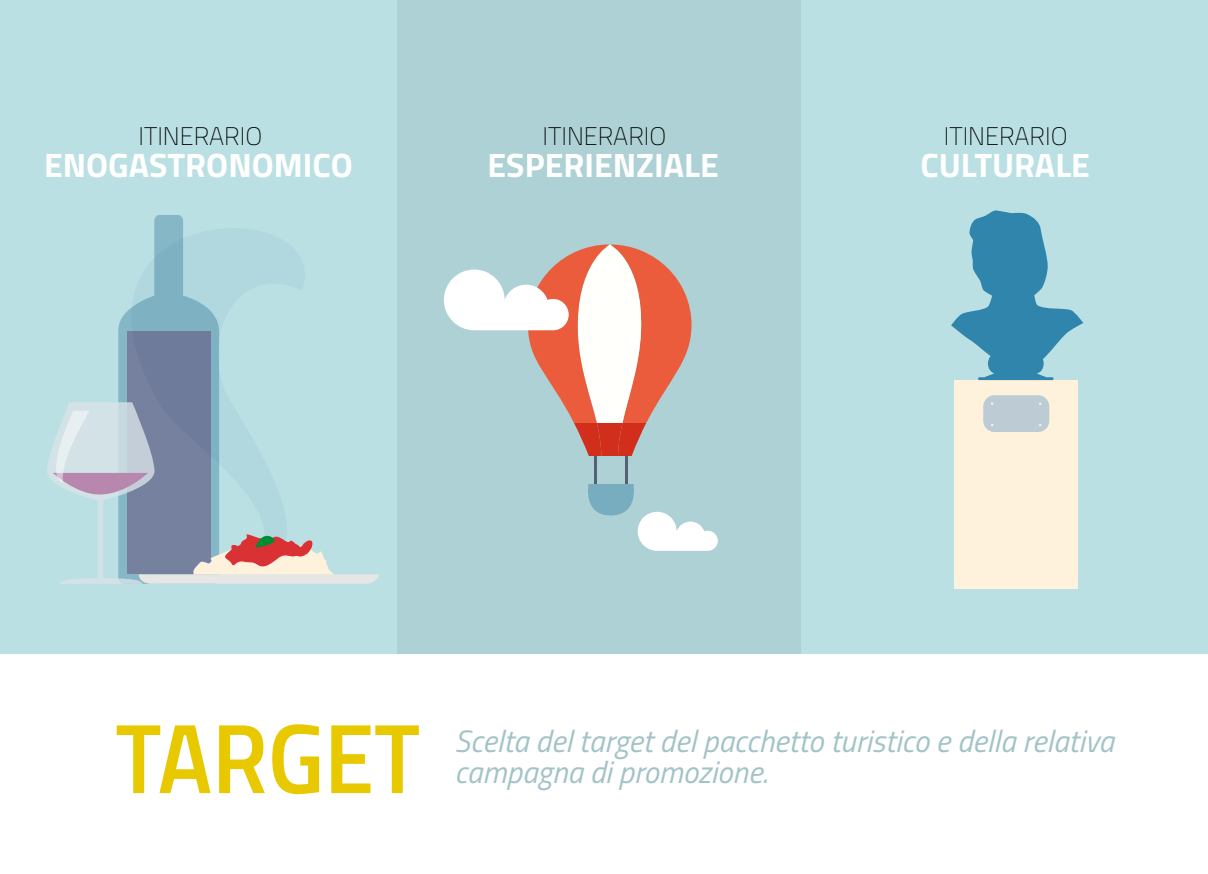
<style>
.page{position:relative;width:1208px;height:874px;background:#fff}
.page>*{position:absolute;margin:0;border:0;box-sizing:border-box;transform-origin:0 0}
.t1{font:98.6px "Titillium Semibold Upright";color:#e8c900}
.t2{font:700 33.8px "Titillium";color:#fff}
.t3{font:italic 31px/31px "Titillium";color:#a2c3c7}
.t4{font:100 25.4px "Titillium";color:#000}
</style>
<div class="page">
<div style="left:0;top:0;width:398px;height:653px;background:#bae0e3"></div>
<div style="left:398px;top:0;width:404px;height:653px;background:#add1d4"></div>
<div style="left:802px;top:0;width:406px;height:653px;background:#bae0e3"></div>
<svg style="left:47px;top:215px;width:332px;height:369px"></svg>
<div style="left:954px;top:380px;width:123px;height:208px;background:#fff2dc"></div>
<svg style="left:951px;top:210px;width:132px;height:170px"></svg>
<div style="left:983px;top:395px;width:66px;height:37px;background:#bdccd4;border-radius:11px"></div>
<hr style="left:594px;top:456px;width:2px;height:28px;background:#526173">
<hr style="left:626px;top:456px;width:2px;height:28px;background:#526173">
<svg style="left:444px;top:244px;width:247px;height:212px"></svg>
<svg style="left:588px;top:484px;width:130px;height:66px"></svg>
<p class="t4" style="left:138px;top:118px;width:125px">ITINERARIO</p>
<p class="t2" style="left:44px;top:139px;width:22px">ENO</p>
<p class="t2" style="left:108px;top:139px;width:63px">GASTRONO</p>
<p class="t2" style="left:274px;top:139px;width:59px">MICO</p>
<p class="t4" style="left:542px;top:118px;width:125px">ITINERARIO</p>
<p class="t2" style="left:487px;top:139px;width:214px">ESPERIENZIALE</p>
<p class="t4" style="left:943px;top:118px;width:125px">ITINERARIO</p>
<p class="t2" style="left:920px;top:139px;width:20px">CULTUR</p>
<p class="t2" style="left:1035px;top:139px;width:37px">ALE</p>
<h1 class="t1" style="left:116px;top:682px;width:306px">TARGET</h1>
<p class="t3" style="left:454px;top:723px;width:661px">Scelta del target del pacchetto turistico e della relativa campagna di promozione.</p>
</div>
